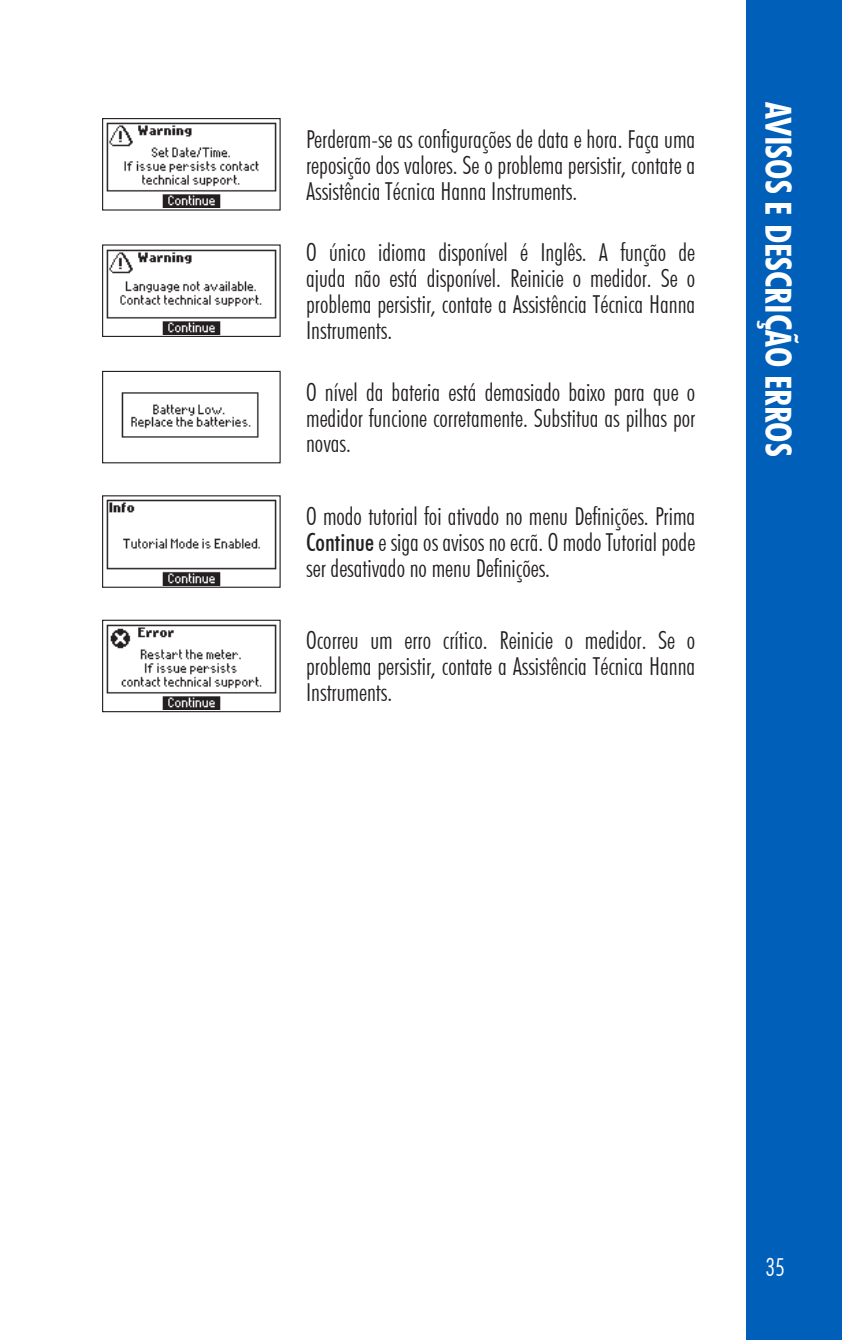
<style>
.page{position:relative;width:842px;height:1340px;background:#fff}
.page>*{position:absolute;margin:0;border:0;box-sizing:border-box;transform-origin:0 0}
.t1{font:700 condensed 36px "Futura BT";color:#fff}
.Titles_left{font:300 condensed 24.75px/25.9px "Futura BT";color:#231f20;text-align:justify}
.t2{font:300 condensed 24.75px "Futura BT";color:#fff}
.s1{font-weight:500}
</style>
<div class="page">
<div style="left:746px;top:0;width:96px;height:1339px;background:#005fb9"></div>
<img style="left:106px;top:122px;width:171px;height:86px">
<div style="left:102px;top:118px;width:179px;height:92px;border:1px solid #231f20"></div>
<img style="left:106px;top:249px;width:171px;height:85px">
<div style="left:102px;top:244px;width:179px;height:93px;border:1px solid #231f20"></div>
<img style="left:121px;top:392px;width:138px;height:46px">
<div style="left:102px;top:371px;width:179px;height:92px;border:1px solid #231f20"></div>
<img style="left:106px;top:499px;width:171px;height:86px">
<div style="left:102px;top:495px;width:179px;height:93px;border:1px solid #231f20"></div>
<img style="left:106px;top:624px;width:171px;height:85px">
<div style="left:102px;top:619px;width:179px;height:93px;border:1px solid #231f20"></div>
<p class="Titles_left" style="left:306px;top:126px;width:391px">Perderam-se as configurações de data e hora. Faça uma reposição dos valores. Se o problema persistir, contate a Assistência Técnica Hanna Instruments.</p>
<p class="Titles_left" style="left:306px;top:239px;width:391px">O único idioma disponível é Inglês. A função de ajuda não está disponível. Reinicie o medidor. Se o problema persistir, contate a Assistência Técnica Hanna Instruments.</p>
<p class="Titles_left" style="left:306px;top:379px;width:391px">O nível da bateria está demasiado baixo para que o medidor funcione corretamente. Substitua as pilhas por novas.</p>
<p class="Titles_left" style="left:306px;top:503px;width:391px">O modo tutorial foi ativado no menu Definições. Prima <span class="s1">Continue</span> e siga os avisos no ecrã. O modo Tutorial pode ser desativado no menu Definições.</p>
<p class="Titles_left" style="left:306px;top:627px;width:391px">Ocorreu um erro crítico. Reinicie o medidor. Se o problema persistir, contate a Assistência Técnica Hanna Instruments.</p>
<h1 class="t1" style="left:800px;top:102px;width:356px;rotate:90deg">AVISOS E DESCRIÇÃO ERROS</h1>
<p class="t2" style="left:765px;top:1252px;width:21px">35</p>
</div>
